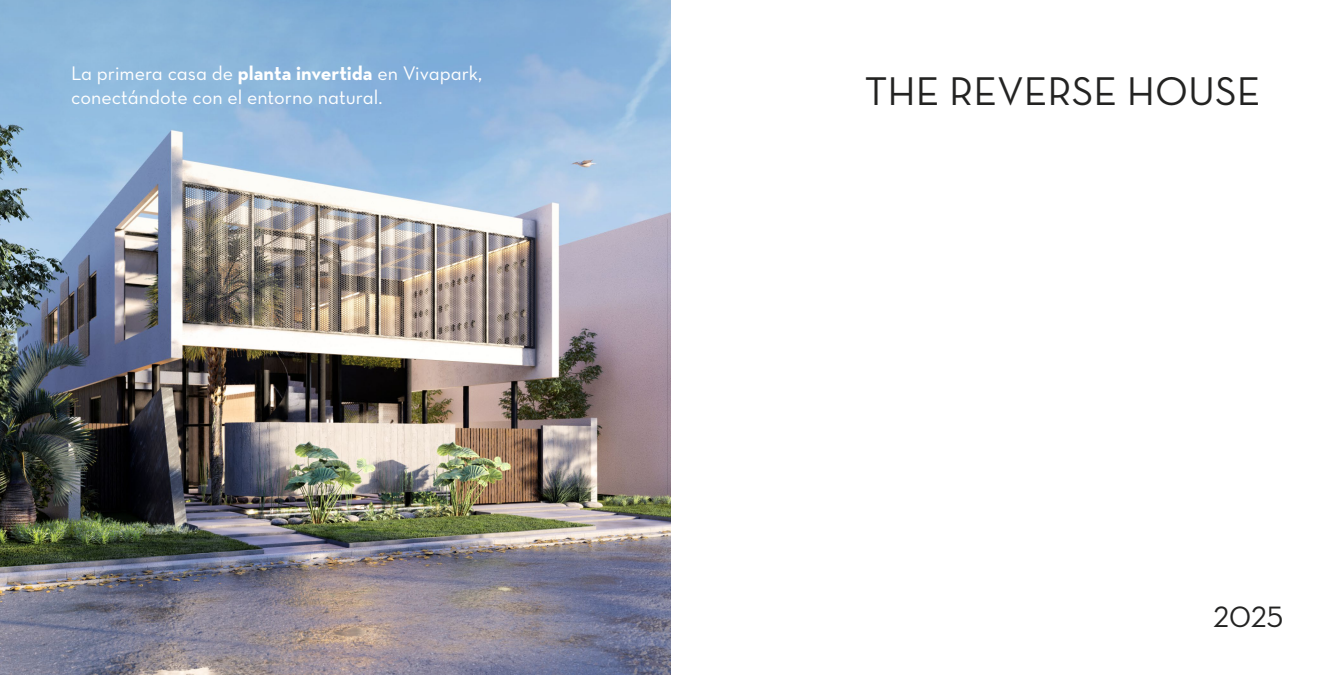
<style>
.page{position:relative;width:1342px;height:675px;background:#fff}
.page>*{position:absolute;margin:0;border:0;box-sizing:border-box;transform-origin:0 0}
.t1{font:40.75px "Neutra Text Book Alt";color:#232322}
.t2{font:30px "Neutra Text Book Alt";color:#232322}
.t3{font:20px/24px "Neutra Text Book Alt";color:#fff}
.s1{font-family:"Neutra Text";font-weight:700}
</style>
<div class="page">
<img style="left:0;top:0;width:671px;height:675px">
<p class="t3" style="left:71px;top:61px;width:412px">La primera casa de <span class="s1">planta invertida</span> en Vivapark, conectándote con el entorno natural.</p>
<h1 class="t1" style="left:864px;top:67px;width:397px">THE REVERSE HOUSE</h1>
<h2 class="t2" style="left:1212px;top:598px;width:72px">2025</h2>
</div>
